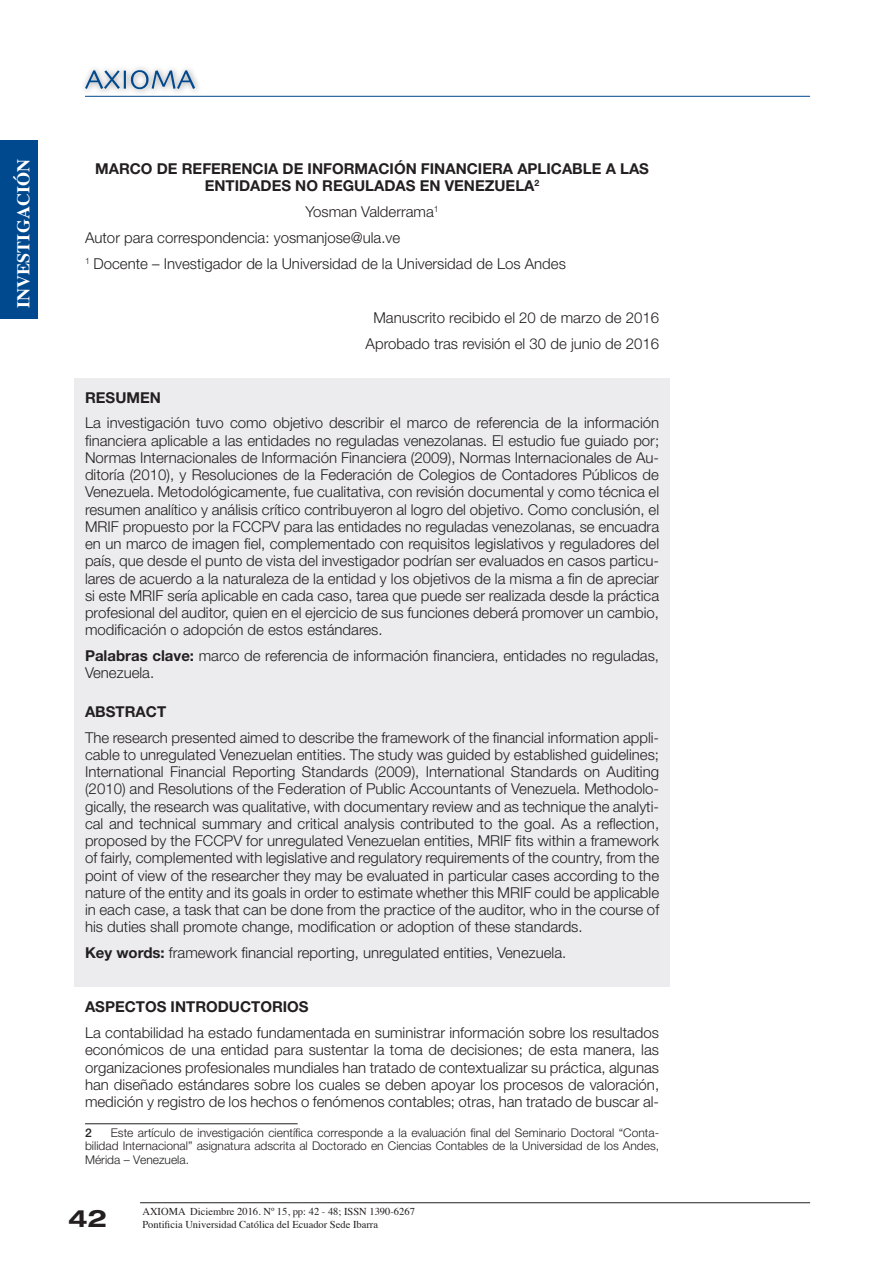
<style>
.page{position:relative;width:893px;height:1263px;background:#fff}
.page>*{position:absolute;margin:0;border:0;box-sizing:border-box;transform-origin:0 0}
.t1{font:700 expanded 24px "Helvetica Neue";color:#231f20}
.t2{font:700 18px "Times";color:#fff}
.Párrafo{font:300 15px/17.2px "Helvetica Neue";color:#231f20;text-align:justify}
.TITULOS{font:700 15px/17.2px "Helvetica Neue";color:#231f20;text-align:center}
.párrafo_ultimo{font:300 15px/17.2px "Helvetica Neue";color:#231f20}
.pie_de_fotos{font:300 12px/13.8px "Helvetica Neue";color:#231f20;text-align:justify}
.pie_de_fotos-2{font:500 12px "Helvetica Neue";color:#231f20}
.t3{font:10.5px "Times";color:#231f20}
.s1{font-weight:700}
</style>
<div class="page">
<hr style="left:140px;top:1202px;width:670px;height:1px;background:#231f20">
<div style="left:80px;top:65px;width:122px;height:31px;background:#231f20;opacity:.51"></div>
<svg style="left:85px;top:70px;width:110px;height:19px"></svg>
<hr style="left:85px;top:96px;width:725px;height:1px;background:#01498e">
<div style="left:0;top:140px;width:37px;height:179px;background:#01498e"></div>
<div style="left:74px;top:378px;width:596px;height:608px;background:#ececee"></div>
<hr style="left:85px;top:1123px;width:213px;height:1px;background:#231f20">
<p class="t2" style="left:6px;top:307px;width:150px;rotate:-90deg">INVESTIGACIÓN</p>
<p class="TITULOS" style="left:95px;top:160px;width:555px">MARCO DE REFERENCIA DE INFORMACIÓN FINANCIERA APLICABLE A LAS<br>ENTIDADES NO REGULADAS EN VENEZUELA<sup>2</sup></p>
<p class="Párrafo" style="left:305px;top:203px;width:135px">Yosman Valderrama<sup>1</sup></p>
<p class="Párrafo" style="left:85px;top:229px;width:317px">Autor para correspondencia: yosmanjose@ula.ve</p>
<p class="Párrafo" style="left:85px;top:254px;width:482px"><sup>1</sup> Docente – Investigador de la Universidad de la Universidad de Los Andes</p>
<p class="Párrafo" style="left:373px;top:308px;width:287px">Manuscrito recibido el 20 de marzo de 2016</p>
<p class="Párrafo" style="left:366px;top:334px;width:295px">Aprobado tras revisión el 30 de junio de 2016</p>
<p class="TITULOS" style="left:85px;top:388px;width:77px">RESUMEN</p>
<p class="Párrafo" style="left:85px;top:414px;width:576px">La investigación tuvo como objetivo describir el marco de referencia de la información financiera aplicable a las entidades no reguladas venezolanas. El estudio fue guiado por; Normas Internacionales de Información Financiera (2009), Normas Internacionales de Au&shy;ditoría (2010), y Resoluciones de la Federación de Colegios de Contadores Públicos de Venezuela. Metodológicamente, fue cualitativa, con revisión documental y como técnica el resumen analítico y análisis crítico contribuyeron al logro del objetivo. Como conclusión, el MRIF propuesto por la FCCPV para las entidades no reguladas venezolanas, se encuadra en un marco de imagen fiel, complementado con requisitos legislativos y reguladores del país, que desde el punto de vista del investigador podrían ser evaluados en casos particu&shy;lares de acuerdo a la naturaleza de la entidad y los objetivos de la misma a fin de apreciar si este MRIF sería aplicable en cada caso, tarea que puede ser realizada desde la práctica profesional del auditor, quien en el ejercicio de sus funciones deberá promover un cambio, modificación o adopción de estos estándares.</p>
<p class="párrafo_ultimo" style="left:85px;top:647px;width:576px"><span class="s1">Palabras clave:</span> marco de referencia de información financiera, entidades no reguladas,<br>Venezuela.</p>
<p class="TITULOS" style="left:85px;top:703px;width:83px">ABSTRACT</p>
<p class="Párrafo" style="left:85px;top:728px;width:576px">The research presented aimed to describe the framework of the financial information appli&shy;cable to unregulated Venezuelan entities. The study was guided by established guidelines; International Financial Reporting Standards (2009), International Standards on Auditing (2010) and Resolutions of the Federation of Public Accountants of Venezuela. Methodolo&shy;gically, the research was qualitative, with documentary review and as technique the analyti&shy;cal and technical summary and critical analysis contributed to the goal. As a reflection, proposed by the FCCPV for unregulated Venezuelan entities, MRIF fits within a framework of fairly, complemented with legislative and regulatory requirements of the country, from the point of view of the researcher they may be evaluated in particular cases according to the nature of the entity and its goals in order to estimate whether this MRIF could be applicable in each case, a task that can be done from the practice of the auditor, who in the course of his duties shall promote change, modification or adoption of these standards.</p>
<p class="Párrafo" style="left:85px;top:944px;width:483px"><span class="s1">Key words:</span> framework financial reporting, unregulated entities, Venezuela.</p>
<p class="TITULOS" style="left:85px;top:998px;width:225px">ASPECTOS INTRODUCTORIOS</p>
<p class="Párrafo" style="left:85px;top:1024px;width:576px">La contabilidad ha estado fundamentada en suministrar información sobre los resultados económicos de una entidad para sustentar la toma de decisiones; de esta manera, las organizaciones profesionales mundiales han tratado de contextualizar su práctica, algunas han diseñado estándares sobre los cuales se deben apoyar los procesos de valoración, medición y registro de los hechos o fenómenos contables; otras, han tratado de buscar al-</p>
<p class="pie_de_fotos-2" style="left:85px;top:1125px;width:8px">2</p>
<p class="pie_de_fotos" style="left:85px;top:1125px;width:576px;text-indent:26px">Este artículo de investigación científica corresponde a la evaluación final del Seminario Doctoral “Conta&shy;bilidad Internacional” asignatura adscrita al Doctorado en Ciencias Contables de la Universidad de los Andes, Mérida – Venezuela.</p>
<p class="t1" style="left:68px;top:1203px;width:41px">42</p>
<p class="t3" style="left:142px;top:1201px;width:274px">AXIOMA Diciembre 2016. Nº 15, pp: 42 - 48; ISSN 1390-6267</p>
<p class="t3" style="left:142px;top:1214px;width:237px">Pontificia Universidad Católica del Ecuador Sede Ibarra</p>
</div>
